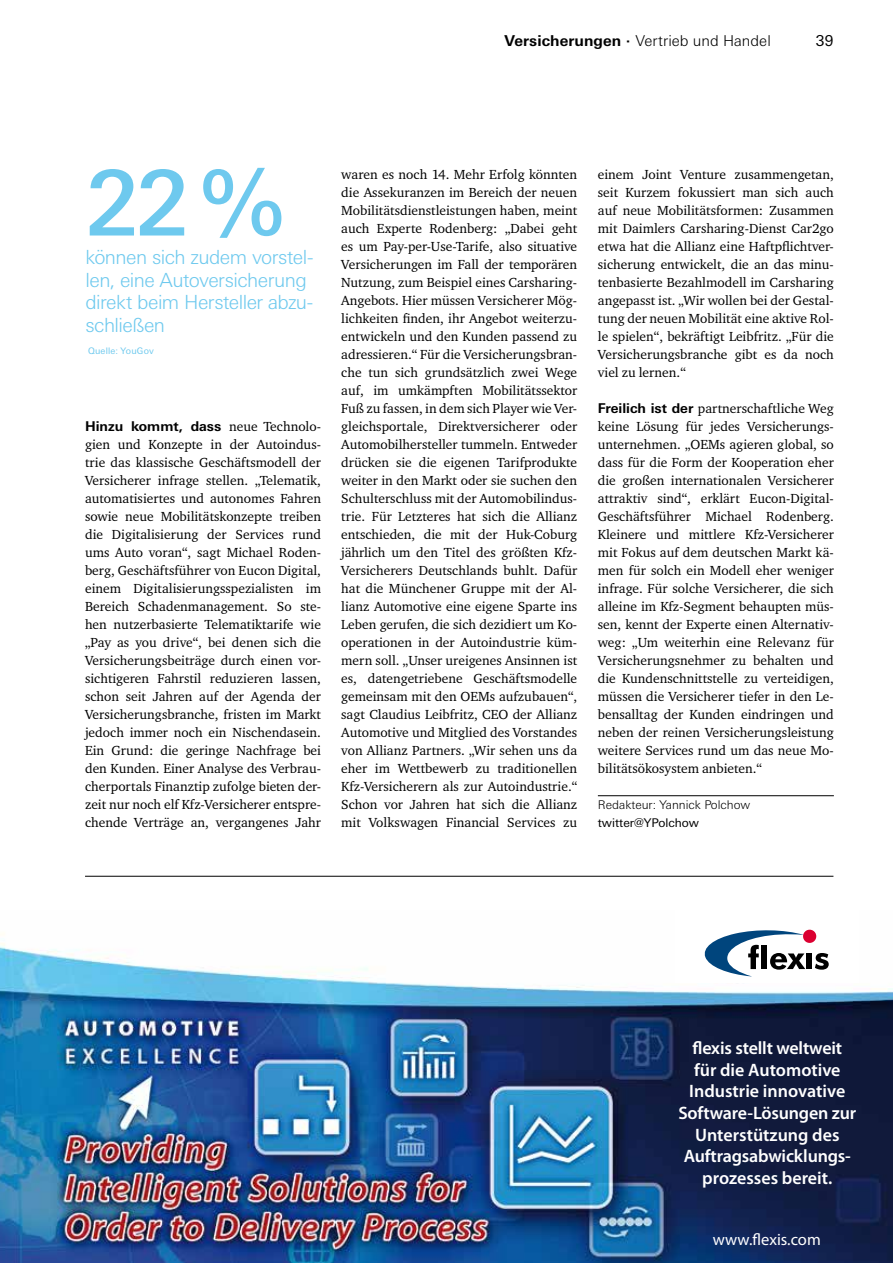
<style>
.page{position:relative;width:893px;height:1263px;background:#fff}
.page>*{position:absolute;margin:0;border:0;box-sizing:border-box;transform-origin:0 0}
.t1{font:500 90px "LT Univers Basic";color:#6ec9ee}
.t2{font:300 19.5px/22.5px "LT Univers Basic";letter-spacing:-.025em;color:#6ec9ee}
.t3{font:600 18px/21.6px "Myriad Pro";letter-spacing:-.005em;color:#fff;text-align:center}
.t4{font:16.5px "Myriad Pro";color:#fff}
.t5{font:300 15px "LT Univers Basic";color:#000}
.t6{font:15px "LT Univers Basic";color:#000}
.t7{font:13.5px/18px "Charter ITC";color:#000;text-align:justify}
.t8{font:700 13.5px "LT Univers Basic";color:#000}
.t9{font:300 12px "LT Univers Basic";color:#000}
.t10{font:12px "LT Univers Basic";color:#000}
.t11{font:9px "LT Univers Basic";letter-spacing:.02em;color:#6ec9ee}
.s1{font-weight:700}
.s2{font-family:"Charter ITC";font-weight:400}
.s3{font-family:"LT Univers Basic";font-weight:700}
</style>
<div class="page">
<hr style="left:598px;top:795px;width:236px;height:1px;background:#000">
<img style="left:0;top:943px;width:893px;height:320px">
<div style="left:675px;top:910px;width:184px;height:72px;background:#fff"></div>
<svg style="left:705px;top:930px;width:124px;height:46px"></svg>
<div style="left:807px;top:953px;width:5px;height:16px;background:#000"></div>
<hr style="left:85px;top:876px;width:748px;height:1px;background:#000">
<p class="t5" style="left:504px;top:32px;width:268px"><span class="s1">Versicherungen ·</span> Vertrieb und Handel</p>
<p class="t6" style="left:816px;top:32px;width:19px">39</p>
<h1 class="t1" style="left:85px;top:151px;width:200px">22 %</h1>
<h2 class="t2" style="left:85px;top:246px;width:229px">können sich zudem vorstel&shy;len, eine Autoversicherung direkt beim Hersteller abzu&shy;schließen</h2>
<p class="t11" style="left:88px;top:346px;width:67px">Quelle: YouGov</p>
<p class="t8" style="left:85px;top:418px;width:237px">Hinzu kommt, dass <span class="s2">neue Technolo-</span></p>
<p class="t7" style="left:85px;top:435px;width:237px">gien und Konzepte in der Autoindus&shy;trie das klassische Geschäftsmodell der Versicherer infrage stellen. „Telematik, automatisiertes und autonomes Fahren sowie neue Mobilitätskonzepte treiben die Digitalisierung der Services rund ums Auto voran“, sagt Michael Roden&shy;berg, Geschäftsführer von Eucon Digital, einem Digitalisierungsspezialisten im Bereich Schadenmanagement. So ste&shy;hen nutzerbasierte Telematiktarife wie „Pay as you drive“, bei denen sich die Versicherungsbeiträge durch einen vor&shy;sichtigeren Fahrstil reduzieren lassen, schon seit Jahren auf der Agenda der Versicherungsbranche, fristen im Markt jedoch immer noch ein Nischendasein.<br>Ein Grund: die geringe Nachfrage bei den Kunden. Einer Analyse des Verbrau&shy;cherportals Finanztip zufolge bieten der&shy;zeit nur noch elf Kfz-Versicherer entspre&shy;chende Verträge an, vergangenes Jahr</p>
<p class="t7" style="left:341px;top:165px;width:237px">waren es noch 14. Mehr Erfolg könnten die Assekuranzen im Bereich der neuen Mobilitätsdienstleistungen haben, meint auch Experte Rodenberg: „Dabei geht es um Pay-per-Use-Tarife, also situative Versicherungen im Fall der temporären Nutzung, zum Beispiel eines Carsharing-Angebots. Hier müssen Versicherer Mög&shy;lichkeiten finden, ihr Angebot weiterzu&shy;entwickeln und den Kunden passend zu adressieren.“ Für die Versicherungsbran&shy;che tun sich grundsätzlich zwei Wege auf, im umkämpften Mobilitätssektor Fuß zu fassen, in dem sich Player wie Ver&shy;gleichsportale, Direktversicherer oder Automobilhersteller tummeln. Entweder drücken sie die eigenen Tarifprodukte weiter in den Markt oder sie suchen den Schulterschluss mit der Automobilindus&shy;trie. Für Letzteres hat sich die Allianz entschieden, die mit der Huk-Coburg jährlich um den Titel des größten Kfz-Versicherers Deutschlands buhlt. Dafür hat die Münchener Gruppe mit der Al&shy;lianz Automotive eine eigene Sparte ins Leben gerufen, die sich dezidiert um Ko&shy;operationen in der Autoindustrie küm&shy;mern soll. „Unser ureigenes Ansinnen ist es, datengetriebene Geschäftsmodelle gemeinsam mit den OEMs aufzubauen“, sagt Claudius Leibfritz, CEO der Allianz Automotive und Mitglied des Vorstandes von Allianz Partners. „Wir sehen uns da eher im Wettbewerb zu traditionellen Kfz-Versicherern als zur Autoindustrie.“ Schon vor Jahren hat sich die Allianz mit Volkswagen Financial Services zu</p>
<p class="t7" style="left:598px;top:165px;width:237px">einem Joint Venture zusammengetan, seit Kurzem fokussiert man sich auch auf neue Mobilitätsformen: Zusammen mit Daimlers Carsharing-Dienst Car2go etwa hat die Allianz eine Haftpflichtver&shy;sicherung entwickelt, die an das minu&shy;tenbasierte Bezahlmodell im Carsharing angepasst ist. „Wir wollen bei der Gestal&shy;tung der neuen Mobilität eine aktive Rol&shy;le spielen“, bekräftigt Leibfritz. „Für die Versicherungsbranche gibt es da noch viel zu lernen.“</p>
<p class="t7" style="left:598px;top:399px;width:237px"><span class="s3">Freilich ist der</span> partnerschaftliche Weg keine Lösung für jedes Versicherungs&shy;unternehmen. „OEMs agieren global, so dass für die Form der Kooperation eher die großen internationalen Versicherer attraktiv sind“, erklärt Eucon-Digital-Geschäftsführer Michael Rodenberg.<br>Kleinere und mittlere Kfz-Versicherer mit Fokus auf dem deutschen Markt kä&shy;men für solch ein Modell eher weniger infrage. Für solche Versicherer, die sich alleine im Kfz-Segment behaupten müs&shy;sen, kennt der Experte einen Alternativ&shy;weg: „Um weiterhin eine Relevanz für Versicherungsnehmer zu behalten und die Kundenschnittstelle zu verteidigen, müssen die Versicherer tiefer in den Le&shy;bensalltag der Kunden eindringen und neben der reinen Versicherungsleistung weitere Services rund um das neue Mo&shy;bilitätsökosystem anbieten.“</p>
<p class="t9" style="left:598px;top:797px;width:154px">Redakteur: Yannick Polchow</p>
<p class="t10" style="left:598px;top:816px;width:103px">twitter@YPolchow</p>
<h3 class="t3" style="left:678px;top:1038px;width:179px">flexis stellt weltweit<br>für die Automotive<br>Industrie innovative<br>Software-Lösungen zur<br>Unterstützung des<br>Auftragsabwicklungs&shy;prozesses bereit.</h3>
<p class="t4" style="left:713px;top:1230px;width:109px">www.flexis.com</p>
</div>
